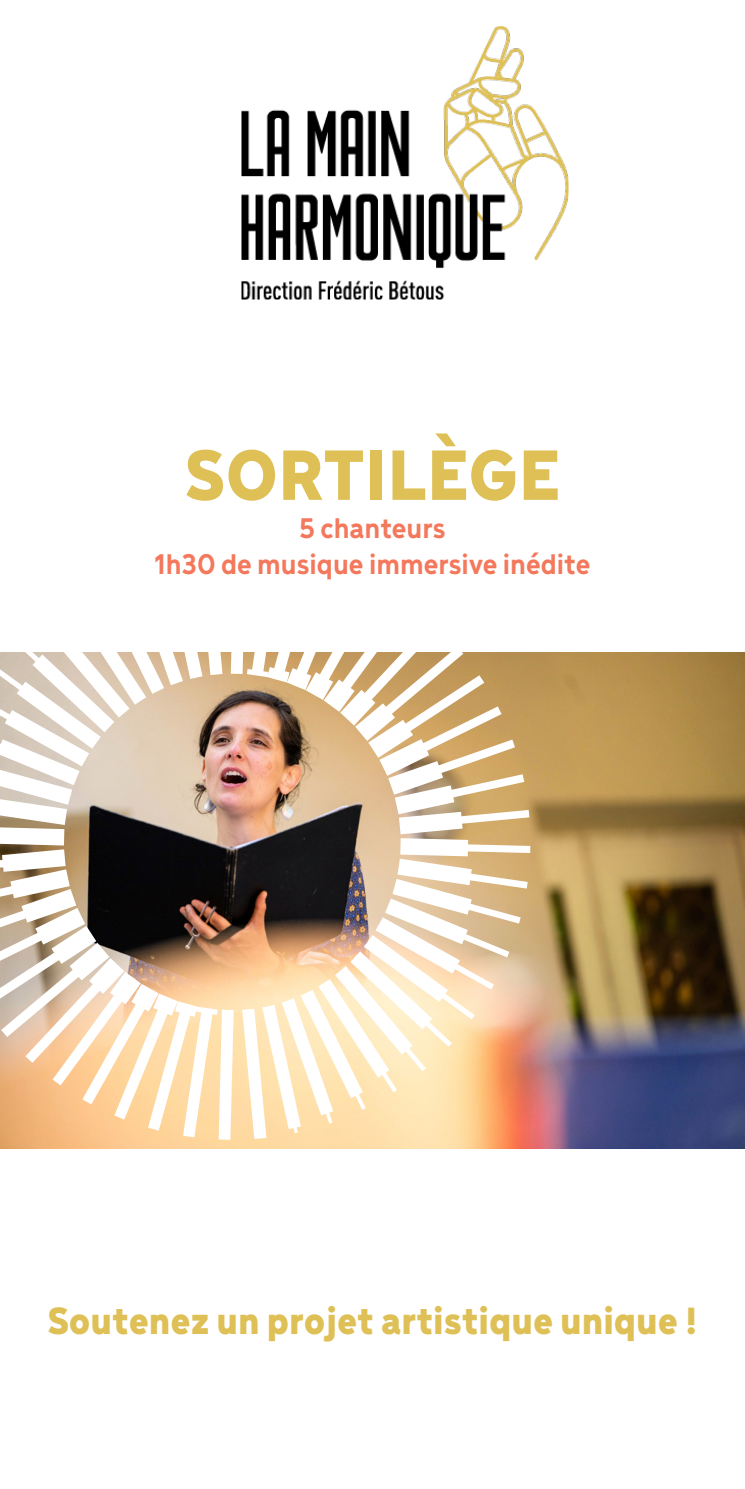
<style>
.page{position:relative;width:745px;height:1489px;background:#fff}
.page>*{position:absolute;margin:0;border:0;box-sizing:border-box;transform-origin:0 0}
.t1{font:900 75px "Menca";letter-spacing:.01em;color:#dec056}
.t2{font:900 40px "Menca";color:#dec056}
.t3{font:700 30px/36px "Menca";color:#f3785c;text-align:center}
</style>
<div class="page">
<img style="left:241px;top:26px;width:328px;height:274px">
<img style="left:0;top:652px;width:744px;height:496px">
<img style="left:0;top:652px;width:530px;height:487px">
<h1 class="t1" style="left:185px;top:422px;width:376px">SORTILÈGE</h1>
<p class="t3" style="left:154px;top:508px;width:437px">5 chanteurs<br>1h30 de musique immersive inédite</p>
<h2 class="t2" style="left:48px;top:1292px;width:650px">Soutenez un projet artistique unique !</h2>
</div>
